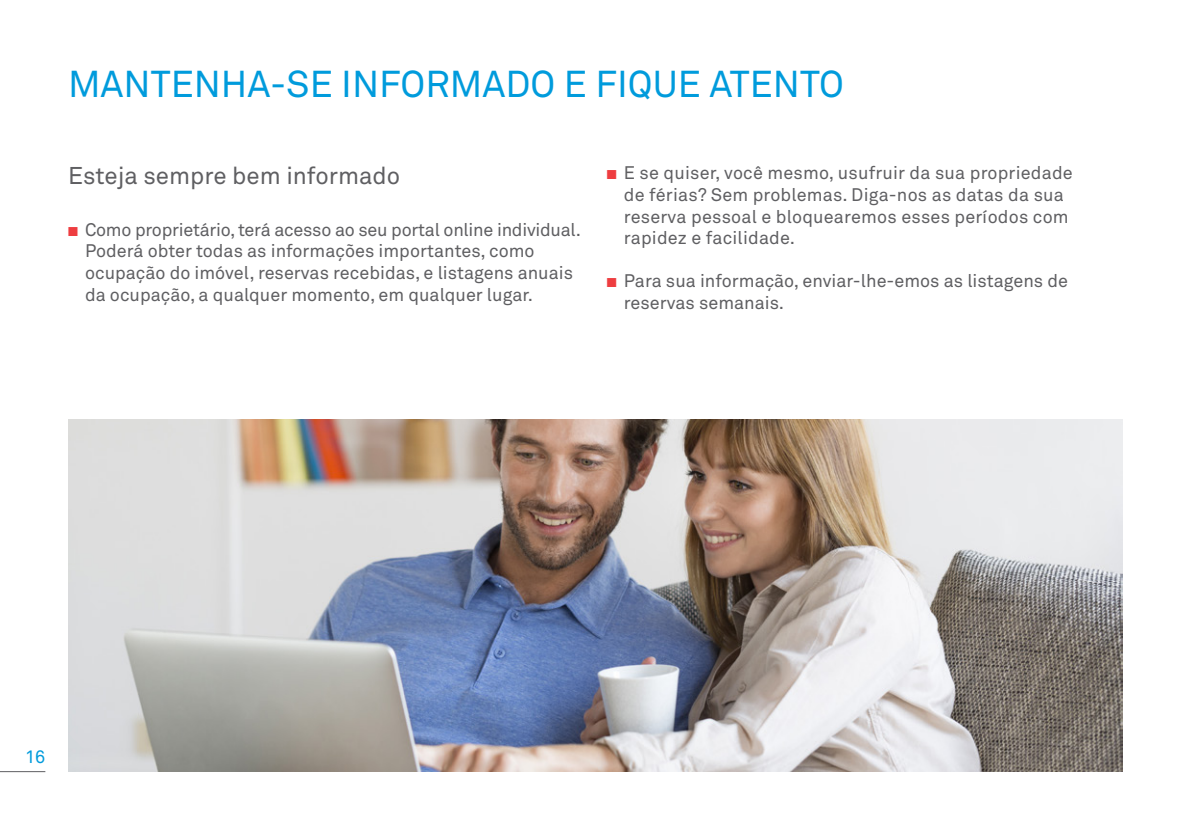
<style>
.page{position:relative;width:1191px;height:840px;background:#fff}
.page>*{position:absolute;margin:0;border:0;box-sizing:border-box;transform-origin:0 0}
.t1{font:37px "Akkurat Pro";color:#009bdc}
.t2{font:24px "Akkurat Pro";color:#5f5f62}
.t3{font:18px/21.6px "Akkurat Pro";color:#5f5f62}
.t4{font:18px "Akkurat Pro";color:#009bdc}
.s1{color:#ee3d40}
</style>
<div class="page">
<hr style="left:0;top:770px;width:45px;height:1px;background:#5f5f62">
<img style="left:68px;top:420px;width:1055px;height:351px">
<h1 class="t1" style="left:68px;top:63px;width:777px">MANTENHA-SE INFORMADO E FIQUE ATENTO</h1>
<h2 class="t2" style="left:68px;top:162px;width:334px">Esteja sempre bem informado</h2>
<p class="t3" style="left:85px;top:219px;width:497px;text-indent:-17px"><span class="s1">■</span> Como proprietário, terá acesso ao seu portal online individual.<br>Poderá obter todas as informações importantes, como ocupação do imóvel, reservas recebidas, e listagens anuais da ocupação, a qualquer momento, em qualquer lugar.</p>
<p class="t3" style="left:624px;top:163px;width:450px;text-indent:-17px"><span class="s1">■</span> E se quiser, você mesmo, usufruir da sua propriedade de férias? Sem problemas. Diga-nos as datas da sua reserva pessoal e bloquearemos esses períodos com rapidez e facilidade.</p>
<p class="t3" style="left:624px;top:271px;width:446px;text-indent:-17px"><span class="s1">■</span> Para sua informação, enviar-lhe-emos as listagens de reservas semanais.</p>
<p class="t4" style="left:25px;top:746px;width:22px">16</p>
</div>
